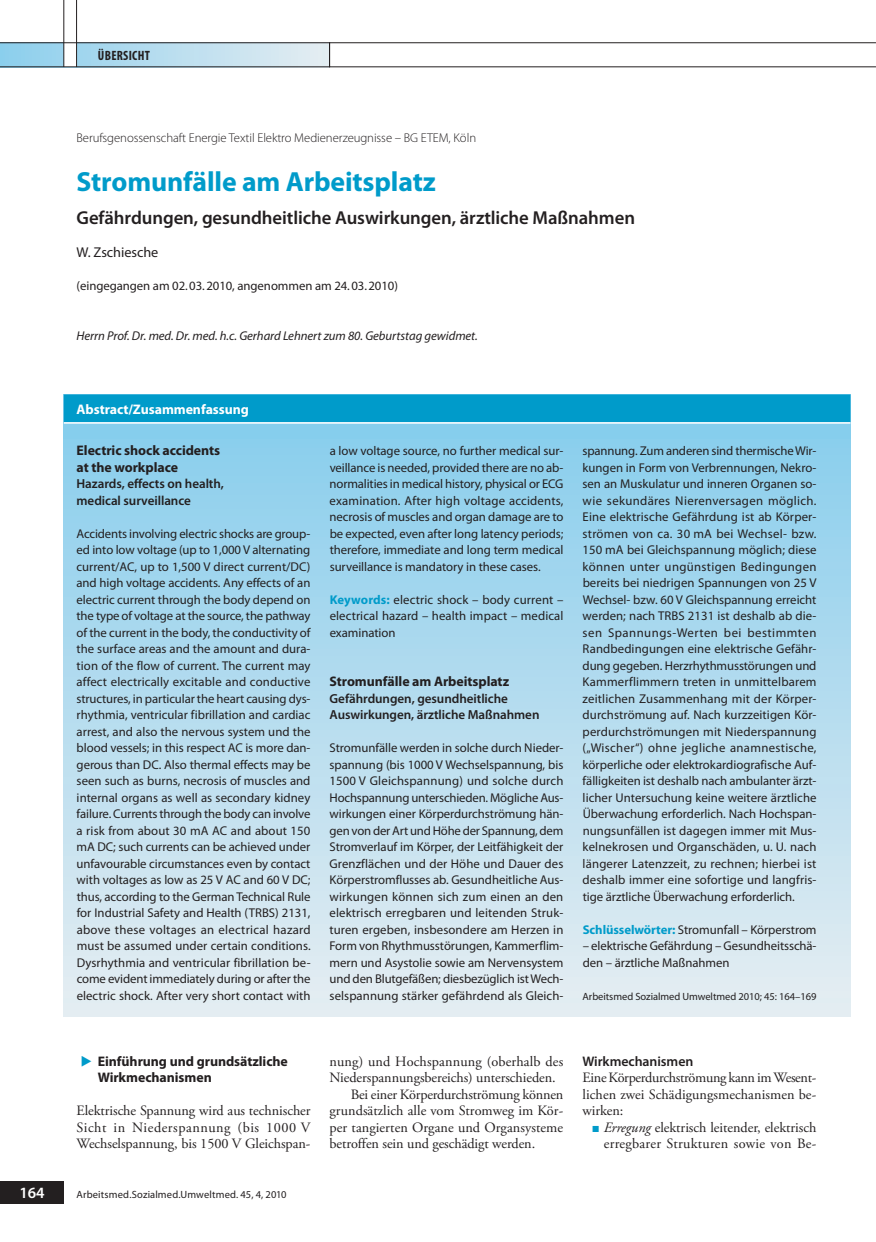
<style>
.page{position:relative;width:876px;height:1242px;background:#fff}
.page>*{position:absolute;margin:0;border:0;box-sizing:border-box;transform-origin:0 0}
.t1{font:700 27.75px "Myriad Pro";letter-spacing:-.005em;color:#009bca}
.t2{font:600 18.75px "Myriad Pro";letter-spacing:-.005em;color:#231f20}
.t3{font:600 15.75px "Myriad Pro";color:#fff}
.t4{font:14.25px/16.5px "Adobe Garamond Pro";color:#231f20;text-align:justify}
.t5{font:14.25px "Myriad Pro";letter-spacing:-.005em;color:#231f20}
.t6{font:700 13.8px/16.5px "Myriad Pro";letter-spacing:-.005em;color:#231f20}
.t7{font:700 13.8px "Myriad Pro";letter-spacing:-.005em;color:#fff}
.t8{font:600 13.8px "Myriad Pro";letter-spacing:-.005em;color:#231f20}
.t9{font:700 condensed 13.5px "Myriad Pro";letter-spacing:.02em;color:#231f20}
.t10{font:600 13.2px/16.5px "Myriad Pro";letter-spacing:-.005em;color:#231f20}
.t11{font:12.75px/16.5px "Myriad Pro";letter-spacing:-.005em;color:#231f20;text-align:justify}
.t12{font:300 12.75px "Myriad Pro";letter-spacing:-.005em;color:#231f20}
.t13{font:italic 12.75px "Myriad Pro";letter-spacing:-.005em;color:#231f20}
.t14{font:10.5px "Myriad Pro";letter-spacing:-.005em;color:#231f20}
.s1{font-weight:700;color:#009bca}
.s2{font-style:italic}
</style>
<div class="page">
<svg style="left:0;top:43px;width:329px;height:24px"></svg>
<hr style="left:64px;top:0;width:1px;height:67px;background:#231f20">
<hr style="left:76px;top:0;width:1px;height:67px;background:#231f20">
<div style="left:0;top:1181px;width:64px;height:22px;background:#231f20"></div>
<div style="left:64px;top:422px;width:786px;height:594px;background:linear-gradient(to bottom,#89cdec,#e5edf2)"></div>
<div style="left:64px;top:394px;width:786px;height:45px;background:#86ceed"></div>
<div style="left:64px;top:394px;width:786px;height:28px;background:#009bca"></div>
<hr style="left:64px;top:422px;width:786px;height:2px;background:#fff">
<p class="t9" style="left:98px;top:48px;width:53px">ÜBERSICHT</p>
<p class="t12" style="left:77px;top:130px;width:401px">Berufsgenossenschaft Energie Textil Elektro Medienerzeugnisse – BG ETEM, Köln</p>
<h1 class="t1" style="left:77px;top:166px;width:361px">Stromunfälle am Arbeitsplatz</h1>
<h2 class="t2" style="left:77px;top:207px;width:560px">Gefährdungen, gesundheitliche Auswirkungen, ärztliche Maßnahmen</h2>
<p class="t5" style="left:77px;top:245px;width:83px">W. Zschiesche</p>
<p class="t11" style="left:77px;top:278px;width:323px">(eingegangen am 02.03.2010, angenommen am 24.03.2010)</p>
<p class="t13" style="left:77px;top:328px;width:403px">Herrn Prof. Dr. med. Dr. med. h.c. Gerhard Lehnert zum 80. Geburtstag gewidmet.</p>
<p class="t7" style="left:77px;top:401px;width:174px">Abstract/Zusammenfassung</p>
<p class="t6" style="left:77px;top:442px;width:145px">Electric shock accidents at the workplace</p>
<p class="t10" style="left:77px;top:476px;width:149px">Hazards, effects on health, medical surveillance</p>
<p class="t11" style="left:77px;top:525px;width:236px">Accidents involving electric shocks are group&shy;ed into low voltage (up to 1,000 V alternating current/AC, up to 1,500 V direct current/DC) and high voltage accidents. Any effects of an electric current through the body depend on the type of voltage at the source, the pathway of the current in the body, the conductivity of the surface areas and the amount and dura&shy;tion of the flow of current. The current may affect electrically excitable and conductive structures, in particular the heart causing dys&shy;rhythmia, ventricular fibrillation and cardiac arrest, and also the nervous system und the blood vessels; in this respect AC is more dan&shy;gerous than DC. Also thermal effects may be seen such as burns, necrosis of muscles and internal organs as well as secondary kidney failure. Currents through the body can involve a risk from about 30 mA AC and about 150 mA DC; such currents can be achieved under unfavourable circumstances even by contact with voltages as low as 25 V AC and 60 V DC; thus, according to the GermanTechnical Rule for Industrial Safety and Health (TRBS) 2131, above these voltages an electrical hazard must be assumed under certain conditions.<br>Dysrhythmia and ventricular fibrillation be&shy;come evident immediately during or after the electric shock. After very short contact with</p>
<p class="t11" style="left:330px;top:443px;width:235px">a low voltage source, no further medical sur&shy;veillance is needed, provided there are no ab&shy;normalities in medical history, physical or ECG examination. After high voltage accidents, necrosis of muscles and organ damage are to be expected, even after long latency periods; therefore, immediate and long term medical surveillance is mandatory in these cases.</p>
<p class="t11" style="left:330px;top:591px;width:235px"><span class="s1">Keywords:</span> electric shock – body current – electrical hazard – health impact – medical examination</p>
<p class="t6" style="left:330px;top:673px;width:181px">Stromunfälle am Arbeitsplatz</p>
<p class="t10" style="left:330px;top:690px;width:211px">Gefährdungen, gesundheitliche<br>Auswirkungen, ärztliche Maßnahmen</p>
<p class="t11" style="left:330px;top:740px;width:235px">Stromunfälle werden in solche durch Nieder&shy;spannung (bis 1000 V Wechselspannung, bis 1500 V Gleichspannung) und solche durch Hochspannung unterschieden. Mögliche Aus&shy;wirkungen einer Körperdurchströmung hän&shy;gen vonderArt undHöheder Spannung,dem Stromverlauf im Körper, der Leitfähigkeit der Grenzflächen und der Höhe und Dauer des Körperstromflusses ab. Gesundheitliche Aus&shy;wirkungen können sich zum einen an den elektrisch erregbaren und leitenden Struk&shy;turen ergeben, insbesondere am Herzen in Form von Rhythmusstörungen, Kammerflim&shy;mern und Asystolie sowie am Nervensystem und den Blutgefäßen; diesbezüglich istWech&shy;selspannung stärker gefährdend als Gleich-</p>
<p class="t11" style="left:583px;top:443px;width:235px">spannung. Zum anderen sind thermischeWir&shy;kungen in Form von Verbrennungen, Nekro&shy;sen an Muskulatur und inneren Organen so&shy;wie sekundäres Nierenversagen möglich.<br>Eine elektrische Gefährdung ist ab Körper&shy;strömen von ca. 30 mA bei Wechsel- bzw.<br>150 mA bei Gleichspannung möglich; diese können unter ungünstigen Bedingungen bereits bei niedrigen Spannungen von 25 V Wechsel- bzw. 60 V Gleichspannung erreicht werden; nach TRBS 2131 ist deshalb ab die&shy;sen Spannungs-Werten bei bestimmten Randbedingungen eine elektrische Gefähr&shy;dung gegeben. Herzrhythmusstörungen und Kammerflimmern treten in unmittelbarem zeitlichen Zusammenhang mit der Körper&shy;durchströmung auf. Nach kurzzeitigen Kör&shy;perdurchströmungen mit Niederspannung („Wischer“) ohne jegliche anamnestische, körperliche oder elektrokardiografische Auf&shy;fälligkeiten ist deshalb nach ambulanter ärzt&shy;licher Untersuchung keine weitere ärztliche Überwachung erforderlich. Nach Hochspan&shy;nungsunfällen ist dagegen immer mit Mus&shy;kelnekrosen und Organschäden, u. U. nach längerer Latenzzeit, zu rechnen; hierbei ist deshalb immer eine sofortige und langfris&shy;tige ärztliche Überwachung erforderlich.</p>
<p class="t11" style="left:583px;top:921px;width:235px"><span class="s1">Schlüsselwörter:</span> Stromunfall – Körperstrom</p>
<p class="t11" style="left:583px;top:938px;width:235px">– elektrische Gefährdung – Gesundheitsschä&shy;den – ärztliche Maßnahmen</p>
<p class="t14" style="left:583px;top:990px;width:235px">Arbeitsmed Sozialmed Umweltmed 2010; 45: 164–169</p>
<p class="t6" style="left:98px;top:1053px;width:192px">Einführung und grundsätzliche<br>Wirkmechanismen</p>
<p class="t4" style="left:77px;top:1103px;width:236px">Elektrische Spannung wird aus technischer Sicht in Niederspannung (bis 1000 V Wechselspannung, bis 1500 V Gleichspan-</p>
<p class="t3" style="left:19px;top:1184px;width:27px">164</p>
<p class="t14" style="left:77px;top:1188px;width:211px">Arbeitsmed.Sozialmed.Umweltmed. 45, 4, 2010</p>
<p class="t4" style="left:330px;top:1053px;width:235px">nung) und Hochspannung (oberhalb des</p>
<p class="t4" style="left:330px;top:1070px;width:228px">Niederspannungsbereichs) unterschieden.</p>
<p class="t4" style="left:351px;top:1086px;width:214px">Bei einer Körperdurchströmung können</p>
<p class="t4" style="left:330px;top:1103px;width:235px">grundsätzlich alle vom Stromweg im Kör-</p>
<p class="t4" style="left:330px;top:1119px;width:235px">per tangierten Organe und Organsysteme</p>
<p class="t4" style="left:330px;top:1136px;width:207px">betroffen sein und geschädigt werden.</p>
<p class="t8" style="left:583px;top:1053px;width:112px">Wirkmechanismen</p>
<p class="t4" style="left:583px;top:1070px;width:235px">Eine Körperdurchströmung kann im Wesent&shy;lichen zwei Schädigungsmechanismen be&shy;wirken:</p>
<p class="t4" style="left:604px;top:1119px;width:214px"><span class="s2">Erregung</span> elektrisch leitender, elektrisch erregbarer Strukturen sowie von Be-</p>
</div>
